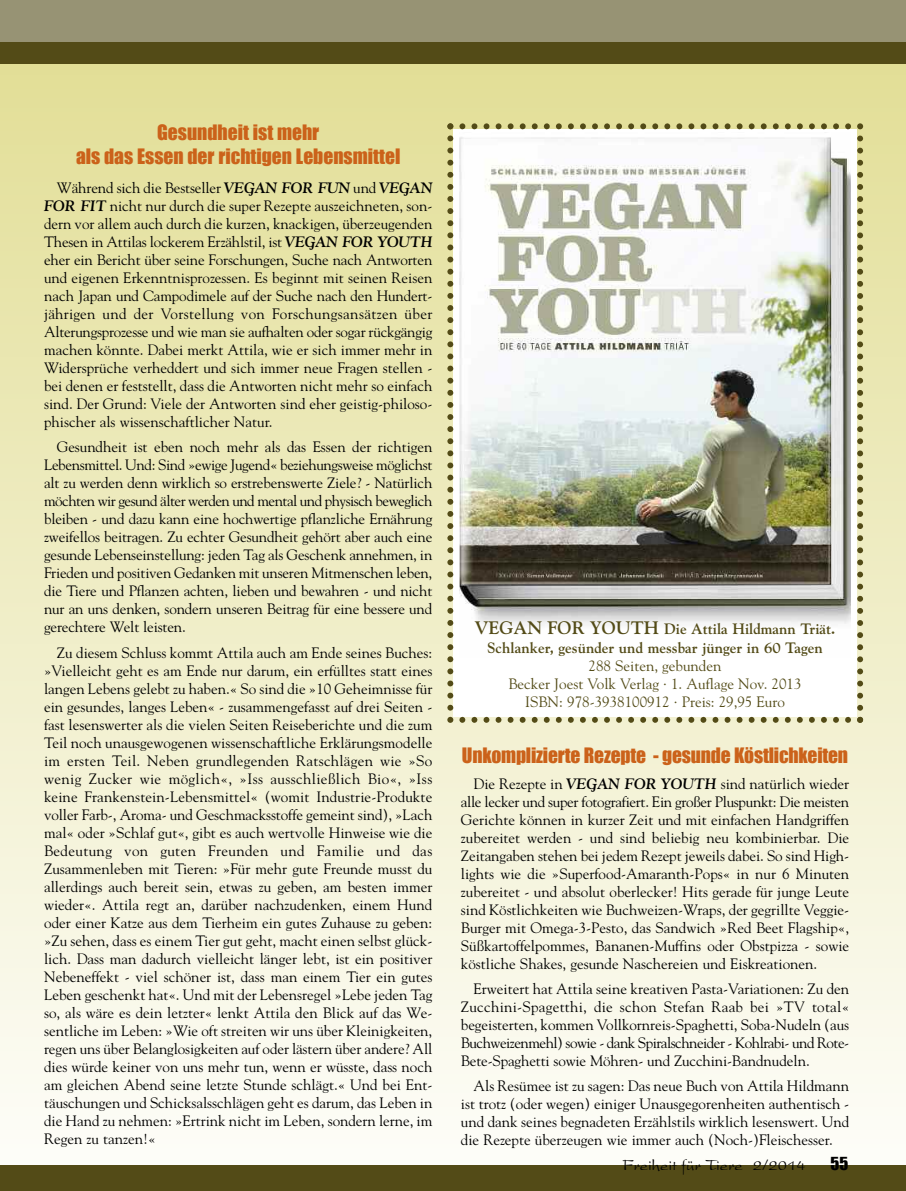
<style>
.page{position:relative;width:906px;height:1191px;background:#fff}
.page>*{position:absolute;margin:0;border:0;box-sizing:border-box;transform-origin:0 0}
.t1{font:19.5px/23.4px "Impact";color:#cb621a;text-align:center}
.t2{font:16.5px "President Plain";color:#000}
.t3{font:16.5px "Impact";color:#000}
.t4{font:15px/18px "Goudy";color:#000;text-align:justify}
.t5{font:15px/18px "Goudy";color:#534b17;text-align:center}
.t6{font:700 15px/19.4px "Goudy";color:#534b17;text-align:center}
.s1{font-weight:700;font-style:italic}
.s2{font-size:18px}
</style>
<div class="page">
<div style="left:0;top:48px;width:906px;height:1143px;background:linear-gradient(to bottom,#e2de95,#fefefb)"></div>
<svg style="left:447px;top:123px;width:416px;height:600px"></svg>
<div style="left:0;top:41px;width:906px;height:23px;background:#534b17"></div>
<div style="left:0;top:0;width:906px;height:41px;background:#979374"></div>
<div style="left:0;top:1164px;width:906px;height:27px;background:#534b17"></div>
<img style="left:0;top:93px;width:95px;height:315px">
<img style="left:459px;top:132px;width:391px;height:525px">
<h1 class="t1" style="left:76px;top:121px;width:326px">Gesundheit ist mehr<br>als das Essen der richtigen Lebensmittel</h1>
<p class="t4" style="left:44px;top:179px;width:390px;text-indent:13px">Während sich die Bestseller <span class="s1">VEGAN FOR FUN</span> und <span class="s1">VEGAN FOR FIT</span> nicht nur durch die super Rezepte auszeichneten, son&shy;dern vor allem auch durch die kurzen, knackigen, überzeugenden Thesen in Attilas lockerem Erzählstil, ist <span class="s1">VEGAN FOR YOUTH </span>eher ein Bericht über seine Forschungen, Suche nach Antworten und eigenen Erkenntnisprozessen. Es beginnt mit seinen Reisen nach Japan und Campodimele auf der Suche nach den Hundert&shy;jährigen und der Vorstellung von Forschungsansätzen über Alterungsprozesse und wie man sie aufhalten oder sogar rückgängig machen könnte. Dabei merkt Attila, wie er sich immer mehr in Widersprüche verheddert und sich immer neue Fragen stellen - bei denen er feststellt, dass die Antworten nicht mehr so einfach sind. Der Grund: Viele der Antworten sind eher geistig-philoso&shy;phischer als wissenschaftlicher Natur.</p>
<p class="t4" style="left:44px;top:437px;width:390px;text-indent:13px">Gesundheit ist eben noch mehr als das Essen der richtigen Lebensmittel. Und: Sind »ewige Jugend« beziehungsweise möglichst alt zu werden denn wirklich so erstrebenswerte Ziele? - Natürlich möchten wir gesund älter werden und mental und physisch beweglich bleiben - und dazu kann eine hochwertige pflanzliche Ernährung zweifellos beitragen. Zu echter Gesundheit gehört aber auch eine gesunde Lebenseinstellung: jeden Tag als Geschenk annehmen, in Frieden und positiven Gedanken mit unseren Mitmenschen leben, die Tiere und Pflanzen achten, lieben und bewahren - und nicht nur an uns denken, sondern unseren Beitrag für eine bessere und gerechtere Welt leisten.</p>
<p class="t4" style="left:44px;top:644px;width:390px;text-indent:13px">Zu diesem Schluss kommt Attila auch am Ende seines Buches: »Vielleicht geht es am Ende nur darum, ein erfülltes statt eines langen Lebens gelebt zu haben.« So sind die »10 Geheimnisse für ein gesundes, langes Leben« - zusammengefasst auf drei Seiten - fast lesenswerter als die vielen Seiten Reiseberichte und die zum Teil noch unausgewogenen wissenschaftliche Erklärungsmodelle im ersten Teil. Neben grundlegenden Ratschlägen wie »So wenig Zucker wie möglich«, »Iss ausschließlich Bio«, »Iss keine Frankenstein-Lebensmittel« (womit Industrie-Produkte voller Farb-, Aroma- und Geschmacksstoffe gemeint sind), »Lach mal« oder »Schlaf gut«, gibt es auch wertvolle Hinweise wie die Bedeutung von guten Freunden und Familie und das Zusammenleben mit Tieren: »Für mehr gute Freunde musst du allerdings auch bereit sein, etwas zu geben, am besten immer wieder«. Attila regt an, darüber nachzudenken, einem Hund oder einer Katze aus dem Tierheim ein gutes Zuhause zu geben: »Zu sehen, dass es einem Tier gut geht, macht einen selbst glück&shy;lich. Dass man dadurch vielleicht länger lebt, ist ein positiver Nebeneffekt - viel schöner ist, dass man einem Tier ein gutes Leben geschenkt hat«. Und mit der Lebensregel »Lebe jeden Tag so, als wäre es dein letzter« lenkt Attila den Blick auf das We&shy;sentliche im Leben: »Wie oft streiten wir uns über Kleinigkeiten, regen uns über Belanglosigkeiten auf oder lästern über andere? All dies würde keiner von uns mehr tun, wenn er wüsste, dass noch am gleichen Abend seine letzte Stunde schlägt.« Und bei Ent&shy;täuschungen und Schicksalsschlägen geht es darum, das Leben in die Hand zu nehmen: »Ertrink nicht im Leben, sondern lerne, im Regen zu tanzen!«</p>
<p class="t6" style="left:474px;top:619px;width:362px"><span class="s2">VEGAN FOR YOUTH</span> Die Attila Hildmann Triät.<br>Schlanker, gesünder und messbar jünger in 60 Tagen</p>
<p class="t5" style="left:508px;top:657px;width:294px">288 Seiten, gebunden<br>Becker Joest Volk Verlag · 1. Auflage Nov. 2013<br>ISBN: 978-3938100912 · Preis: 29,95 Euro</p>
<h1 class="t1" style="left:462px;top:743px;width:388px">Unkomplizierte Rezepte - gesunde Köstlichkeiten</h1>
<p class="t4" style="left:461px;top:775px;width:390px;text-indent:13px">Die Rezepte in <span class="s1">VEGAN FOR YOUTH</span> sind natürlich wieder alle lecker und super fotografiert. Ein großer Pluspunkt: Die meisten Gerichte können in kurzer Zeit und mit einfachen Handgriffen zubereitet werden - und sind beliebig neu kombinierbar. Die Zeitangaben stehen bei jedem Rezept jeweils dabei. So sind High&shy;lights wie die »Superfood-Amaranth-Pops« in nur 6 Minuten zubereitet - und absolut oberlecker! Hits gerade für junge Leute sind Köstlichkeiten wie Buchweizen-Wraps, der gegrillte Veggie-Burger mit Omega-3-Pesto, das Sandwich »Red Beet Flagship«, Süßkartoffelpommes, Bananen-Muffins oder Obstpizza - sowie köstliche Shakes, gesunde Naschereien und Eiskreationen.</p>
<p class="t4" style="left:461px;top:979px;width:390px;text-indent:13px">Erweitert hat Attila seine kreativen Pasta-Variationen: Zu den Zucchini-Spagetthi, die schon Stefan Raab bei »TV total« begeisterten, kommen Vollkornreis-Spaghetti, Soba-Nudeln (aus Buchweizenmehl) sowie - dank Spiralschneider - Kohlrabi- und Rote-Bete-Spaghetti sowie Möhren- und Zucchini-Bandnudeln.</p>
<p class="t4" style="left:461px;top:1076px;width:390px;text-indent:13px">Als Resümee ist zu sagen: Das neue Buch von Attila Hildmann ist trotz (oder wegen) einiger Unausgegorenheiten authentisch - und dank seines begnadeten Erzählstils wirklich lesenswert. Und die Rezepte überzeugen wie immer auch (Noch-)Fleischesser.</p>
<p class="t2" style="left:622px;top:1159px;width:184px">Freiheit für Tiere 2/2014</p>
<p class="t3" style="left:830px;top:1153px;width:19px">55</p>
</div>
